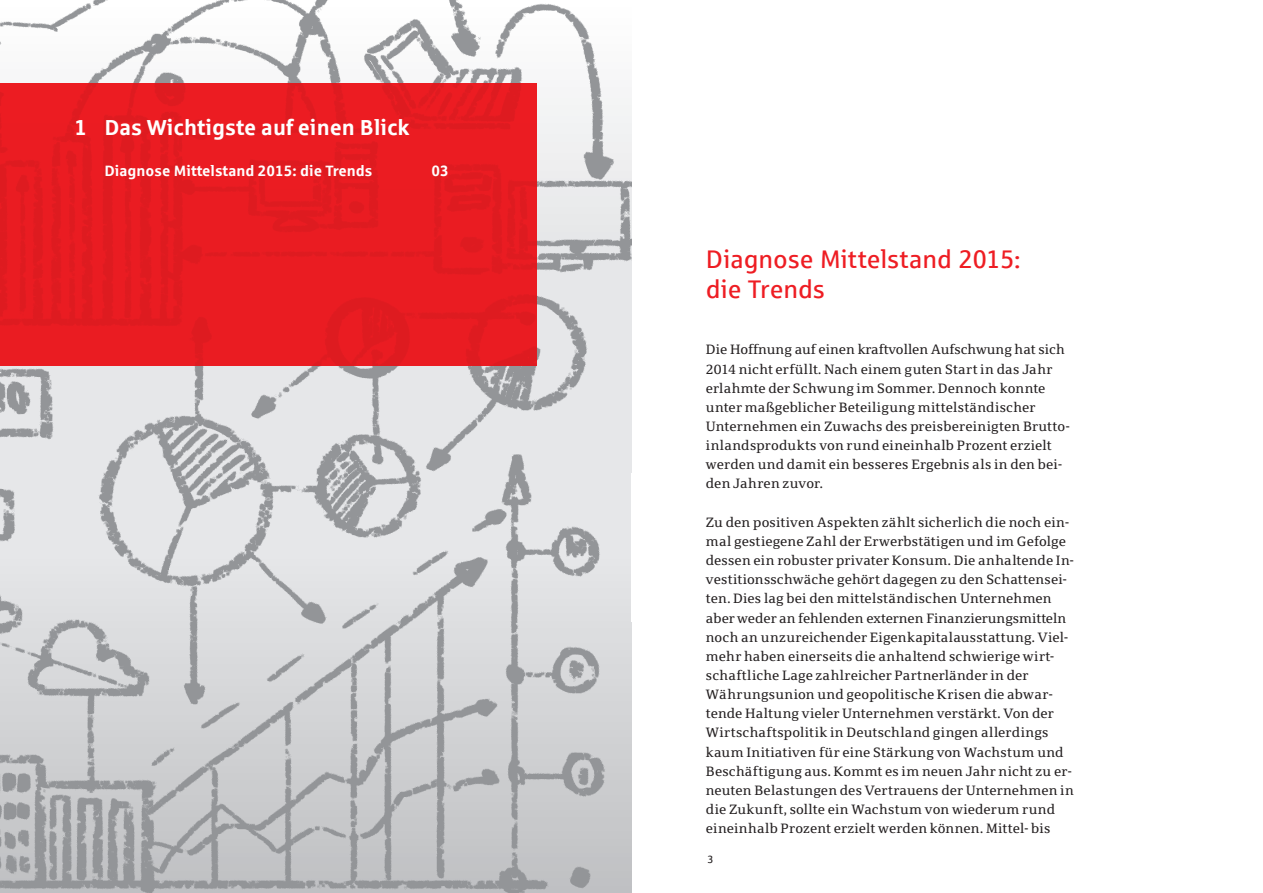
<style>
.page{position:relative;width:1263px;height:893px;background:#fff}
.page>*{position:absolute;margin:0;border:0;box-sizing:border-box;transform-origin:0 0}
.t1{font:25.5px/29.7px "Sparkasse Rg";color:#ee1d23}
.t2{font:700 21.75px "Sparkasse Rg";color:#fff}
.t3{font:700 15px "Sparkasse Rg";color:#fff}
.t4{font:13.5px/19.2px "Sparkasse Serif";letter-spacing:.015em;color:#231f20}
.t5{font:10.5px "Sparkasse Rg";color:#231f20}
</style>
<div class="page">
<img style="left:0;top:0;width:631px;height:893px">
<div style="left:0;top:83px;width:536px;height:283px;background:#ee1d23"></div>
<h2 class="t2" style="left:74px;top:114px;width:337px">1 Das Wichtigste auf einen Blick</h2>
<p class="t3" style="left:104px;top:161px;width:270px">Diagnose Mittelstand 2015: die Trends</p>
<p class="t3" style="left:431px;top:161px;width:19px">03</p>
<h1 class="t1" style="left:706px;top:244px;width:316px">Diagnose Mittelstand 2015: die Trends</h1>
<p class="t4" style="left:706px;top:340px;width:365px">Die Hoffnung auf einen kraftvollen Aufschwung hat sich 2014 nicht erfüllt. Nach einem guten Start in das Jahr erlahmte der Schwung im Sommer. Dennoch konnte unter maßgeblicher Beteiligung mittelständischer Unternehmen ein Zuwachs des preisbereinigten Brutto&shy;inlandsprodukts von rund eineinhalb Prozent erzielt werden und damit ein besseres Ergebnis als in den bei&shy;den Jahren zuvor.</p>
<p class="t4" style="left:706px;top:512px;width:369px">Zu den positiven Aspekten zählt sicherlich die noch ein&shy;mal gestiegene Zahl der Erwerbstätigen und im Gefolge dessen ein robuster privater Konsum. Die anhaltende In&shy;vestitionsschwäche gehört dagegen zu den Schattensei&shy;ten. Dies lag bei den mittelständischen Unternehmen aber weder an fehlenden externen Finanzierungsmitteln noch an unzureichender Eigenkapitalausstattung. Viel&shy;mehr haben einerseits die anhaltend schwierige wirt&shy;schaftliche Lage zahlreicher Partnerländer in der Währungsunion und geopolitische Krisen die abwar&shy;tende Haltung vieler Unternehmen verstärkt. Von der Wirtschaftspolitik in Deutschland gingen allerdings kaum Initiativen für eine Stärkung von Wachstum und Beschäftigung aus. Kommt es im neuen Jahr nicht zu er&shy;neuten Belastungen des Vertrauens der Unternehmen in die Zukunft, sollte ein Wachstum von wiederum rund eineinhalb Prozent erzielt werden können. Mittel- bis</p>
<p class="t5" style="left:707px;top:853px;width:8px">3</p>
</div>
